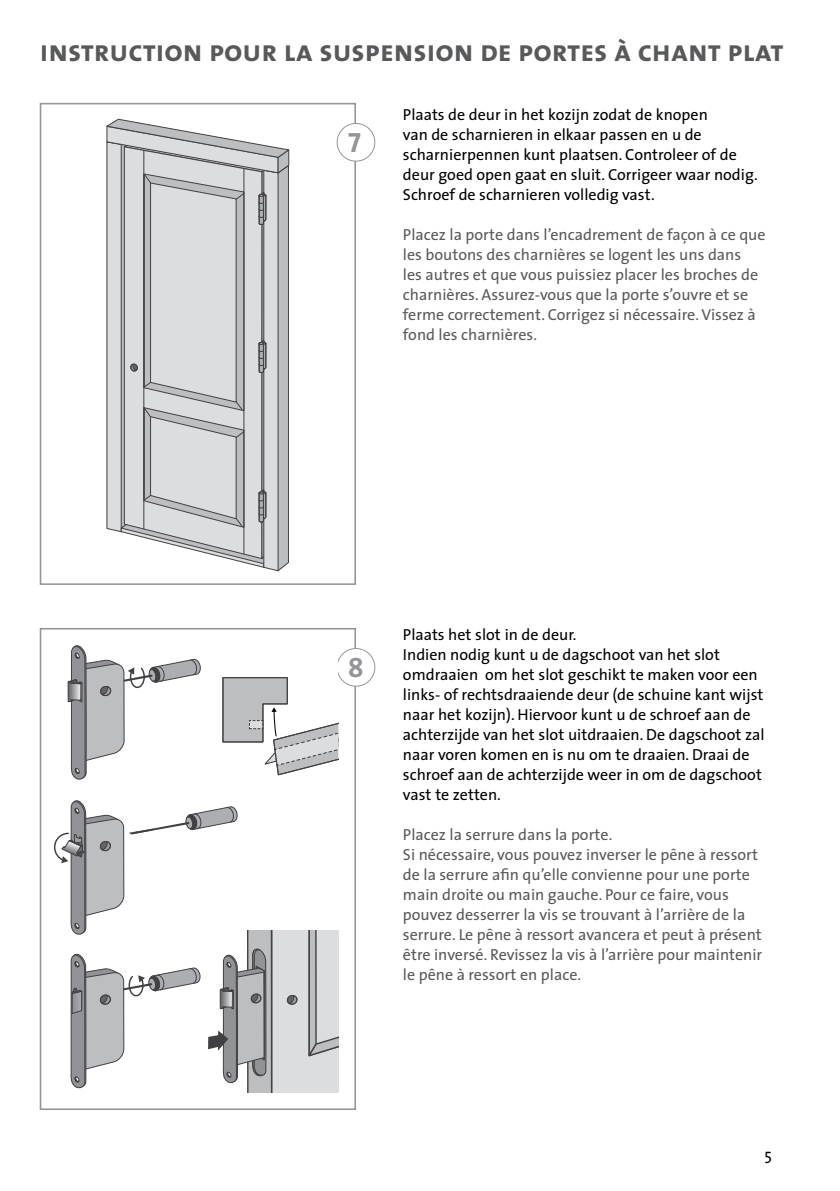
<style>
.page{position:relative;width:840px;height:1191px;background:#fff}
.page>*{position:absolute;margin:0;border:0;box-sizing:border-box;transform-origin:0 0}
.t1{font:30px "The Sans Bold Caps";color:#58595b}
.t2{font:28px "The Sans Bold Caps";color:#939598}
.t3{font:16px/20px "The Sans";color:#58595b}
.t4{font:16px/20px "The Sans";color:#000}
</style>
<div class="page">
<svg style="left:106px;top:118px;width:184px;height:454px;background:#cdcecf"></svg>
<div style="left:40px;top:103px;width:316px;height:482px;border:2px solid #939598"></div>
<div style="left:337px;top:123px;width:37px;height:38px;background:#fff;border-radius:50%"></div>
<div style="left:336px;top:123px;width:39px;height:39px;border:1px solid #939598;border-radius:50%"></div>
<div style="left:40px;top:628px;width:316px;height:482px;border:2px solid #939598"></div>
<div style="left:337px;top:648px;width:37px;height:38px;background:#fff;border-radius:50%"></div>
<div style="left:336px;top:648px;width:39px;height:38px;border:1px solid #939598;border-radius:50%"></div>
<div style="left:42px;top:783px;width:212px;height:155px;background:#fff"></div>
<svg style="left:53px;top:645px;width:285px;height:447px"></svg>
<h1 class="t1" style="left:40px;top:26px;width:745px">instruction pour la suspension de portes à chant plat</h1>
<h2 class="t2" style="left:348px;top:119px;width:14px">7</h2>
<p class="t4" style="left:403px;top:104px;width:356px">Plaats de deur in het kozijn zodat de knopen<br>van de scharnieren in elkaar passen en u de scharnierpennen kunt plaatsen. Controleer of de deur goed open gaat en sluit. Corrigeer waar nodig.<br>Schroef de scharnieren volledig vast.</p>
<p class="t3" style="left:403px;top:224px;width:364px">Placez la porte dans l’encadrement de façon à ce que les boutons des charnières se logent les uns dans<br>les autres et que vous puissiez placer les broches de charnières. Assurez-vous que la porte s’ouvre et se ferme correctement. Corrigez si nécessaire. Vissez à fond les charnières.</p>
<h2 class="t2" style="left:348px;top:644px;width:17px">8</h2>
<p class="t4" style="left:403px;top:624px;width:363px">Plaats het slot in de deur.<br>Indien nodig kunt u de dagschoot van het slot omdraaien om het slot geschikt te maken voor een links- of rechtsdraaiende deur (de schuine kant wijst naar het kozijn). Hiervoor kunt u de schroef aan de achterzijde van het slot uitdraaien. De dagschoot zal naar voren komen en is nu om te draaien. Draai de schroef aan de achterzijde weer in om de dagschoot vast te zetten.</p>
<p class="t3" style="left:403px;top:824px;width:360px">Placez la serrure dans la porte.<br>Si nécessaire, vous pouvez inverser le pêne à ressort de la serrure afin qu’elle convienne pour une porte main droite ou main gauche. Pour ce faire, vous pouvez desserrer la vis se trouvant à l’arrière de la serrure. Le pêne à ressort avancera et peut à présent être inversé. Revissez la vis à l’arrière pour maintenir le pêne à ressort en place.</p>
<p class="t4" style="left:764px;top:1144px;width:9px">5</p>
</div>
